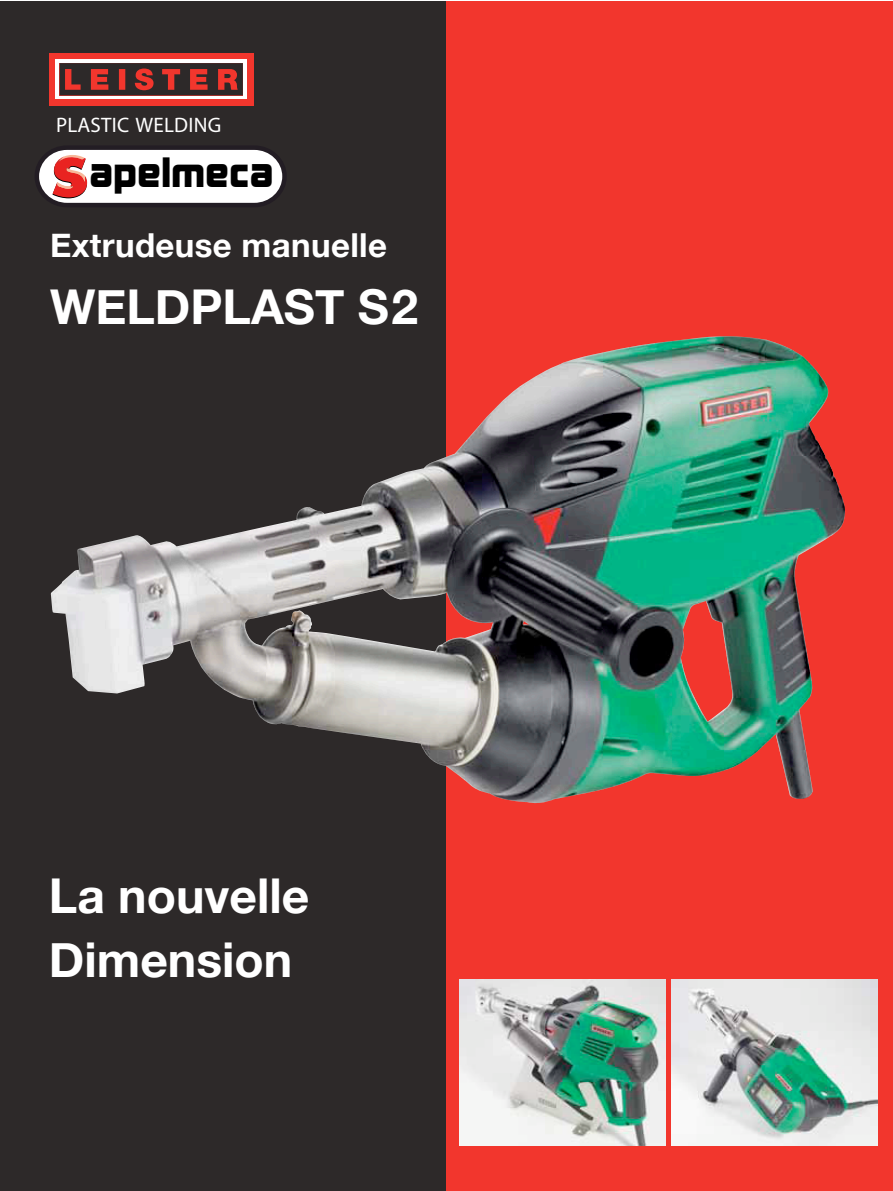
<style>
.page{position:relative;width:893px;height:1191px;background:#fff}
.page>*{position:absolute;margin:0;border:0;box-sizing:border-box;transform-origin:0 0}
.t1{font:700 48px/64.5px "Helvetica Neue";color:#fff}
.t2{font:38.7px "Kimberley";letter-spacing:.03em;color:#000}
.t3{font:700 33px "Helvetica Neue";letter-spacing:.01em;color:#fff}
.t4{font:500 21px "Helvetica Neue";letter-spacing:.01em;color:#fff}
</style>
<div class="page">
<div style="left:0;top:1px;width:455px;height:1189px;background:#2d2929"></div>
<div style="left:49px;top:53px;width:205px;height:52px;background:#f2362d"></div>
<svg style="left:55px;top:60px;width:192px;height:39px;background:#f2e3e2"></svg>
<svg style="left:60px;top:63px;width:183px;height:32px"></svg>
<div style="left:446px;top:1px;width:446px;height:1189px;background:#f2362d"></div>
<img style="left:50px;top:336px;width:796px;height:467px">
<img style="left:459px;top:979px;width:206px;height:166px">
<img style="left:672px;top:979px;width:206px;height:166px">
<svg style="left:35px;top:146px;width:251px;height:61px"></svg>
<p class="t4" style="left:56px;top:112px;width:167px">PLASTIC WELDING</p>
<p class="t2" style="left:90px;top:151px;width:185px">apelmeca</p>
<p class="t3" style="left:50px;top:224px;width:338px">Extrudeuse manuelle</p>
<p class="t1" style="left:50px;top:273px;width:370px">WELDPLAST S2</p>
<p class="t1" style="left:49px;top:862px;width:262px">La nouvelle<br>Dimension</p>
</div>
